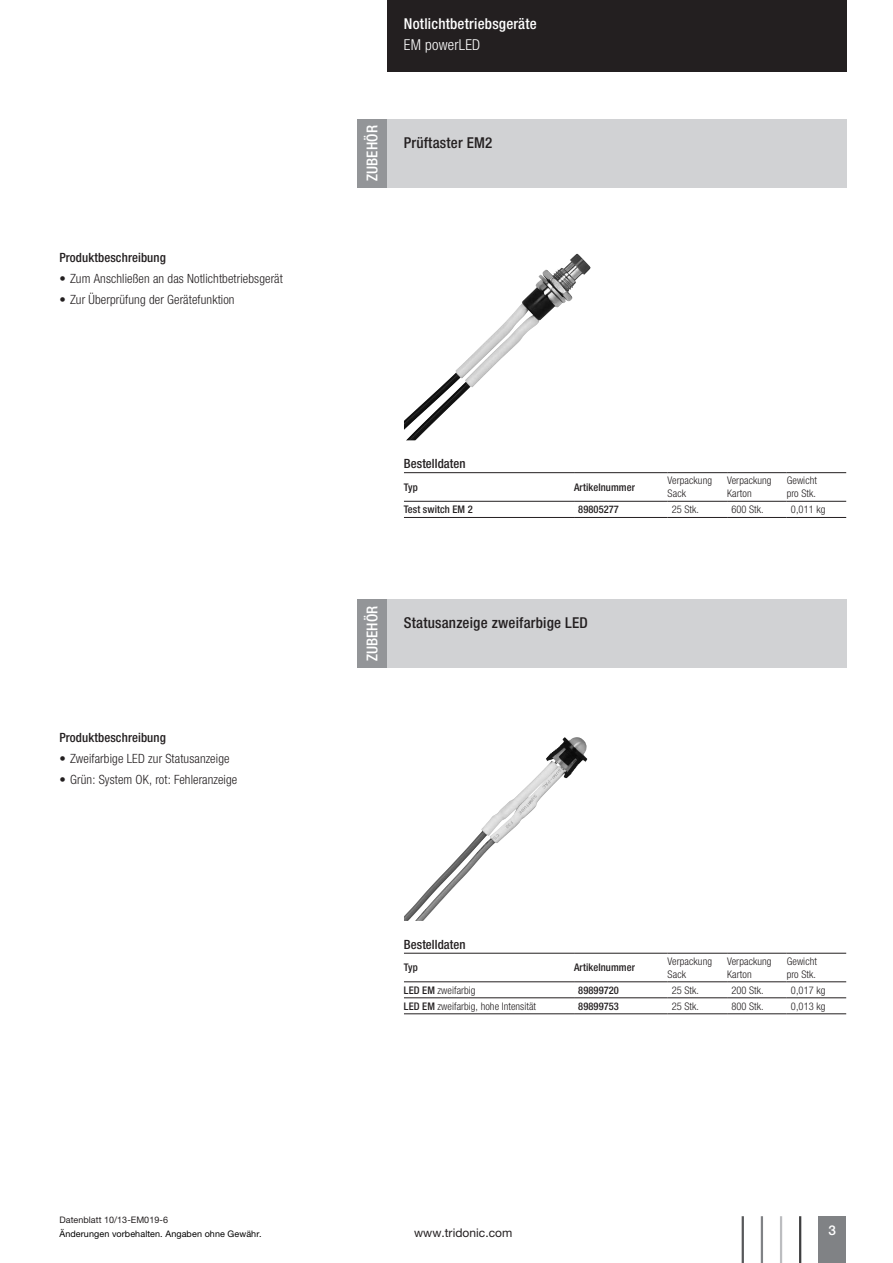
<style>
.page{position:relative;width:893px;height:1263px;background:#fff}
.page>*{position:absolute;margin:0;border:0;box-sizing:border-box;transform-origin:0 0}
.t1{font:500 condensed 15px "Helvetica Neue LTW1 G";letter-spacing:.015em;color:#231f20}
.t2{font:500 condensed 15px "Helvetica Neue LTW1 G";letter-spacing:.015em;color:#fff}
.t3{font:300 condensed 15px "Helvetica Neue LTW1 G";letter-spacing:.015em;color:#fff}
.t4{font:500 13.5px "Helvetica Neue LTW1 G";color:#fff}
.t5{font:300 condensed 12.75px "Helvetica Neue LTW1 G";letter-spacing:.01em;color:#231f20}
.t6{font:500 condensed 12.75px "Helvetica Neue LTW1 G";letter-spacing:.01em;color:#231f20}
.t7{font:12px "Helvetica Neue LTW1 G";letter-spacing:.005em;color:#231f20}
.t8{font:300 condensed 10.5px/12.6px "Helvetica Neue LTW1 G";letter-spacing:.005em;color:#231f20}
.t9{font:500 condensed 10.5px "Helvetica Neue LTW1 G";letter-spacing:.005em;color:#231f20}
.t10{font:9px "Helvetica Neue LTW1 G";letter-spacing:.01em;color:#000}
.t11{font:9px "Helvetica Neue LTW1 G";letter-spacing:.005em;color:#231f20}
.s1{font-weight:500}
</style>
<div class="page">
<div style="left:387px;top:0;width:459px;height:72px;background:#231f20"></div>
<div style="left:819px;top:1216px;width:27px;height:47px;background:#808285"></div>
<hr style="left:799px;top:1216px;width:2px;height:47px;background:#3e3e3f">
<hr style="left:780px;top:1216px;width:2px;height:47px;background:#bcbdc0">
<hr style="left:761px;top:1216px;width:2px;height:47px;background:#808285">
<hr style="left:742px;top:1216px;width:2px;height:47px;background:#57585a">
<div style="left:387px;top:600px;width:459px;height:68px;background:#d1d2d4"></div>
<div style="left:357px;top:600px;width:30px;height:68px;background:#939598"></div>
<img style="left:404px;top:737px;width:171px;height:184px">
<svg style="left:404px;top:982px;width:442px;height:17px"></svg>
<hr style="left:668px;top:1013px;width:59px;height:1px;background:#231f20">
<hr style="left:727px;top:1013px;width:60px;height:1px;background:#231f20">
<hr style="left:787px;top:1013px;width:59px;height:1px;background:#231f20">
<hr style="left:404px;top:953px;width:170px;height:1px;background:#231f20">
<hr style="left:404px;top:981px;width:170px;height:1px;background:#231f20">
<hr style="left:574px;top:953px;width:94px;height:1px;background:#231f20">
<hr style="left:668px;top:953px;width:59px;height:1px;background:#231f20">
<hr style="left:727px;top:953px;width:60px;height:1px;background:#231f20">
<hr style="left:787px;top:953px;width:59px;height:1px;background:#231f20">
<hr style="left:574px;top:981px;width:94px;height:1px;background:#231f20">
<hr style="left:668px;top:981px;width:59px;height:1px;background:#231f20">
<hr style="left:727px;top:981px;width:60px;height:1px;background:#231f20">
<hr style="left:787px;top:981px;width:59px;height:1px;background:#231f20">
<hr style="left:404px;top:997px;width:170px;height:1px;background:#231f20">
<hr style="left:574px;top:997px;width:94px;height:1px;background:#231f20">
<hr style="left:668px;top:997px;width:59px;height:1px;background:#231f20">
<hr style="left:727px;top:997px;width:60px;height:1px;background:#231f20">
<hr style="left:787px;top:997px;width:59px;height:1px;background:#231f20">
<hr style="left:404px;top:1013px;width:170px;height:1px;background:#231f20">
<hr style="left:574px;top:1013px;width:94px;height:1px;background:#231f20">
<div style="left:387px;top:119px;width:459px;height:68px;background:#d1d2d4"></div>
<div style="left:357px;top:119px;width:30px;height:68px;background:#939598"></div>
<img style="left:404px;top:255px;width:171px;height:185px">
<hr style="left:668px;top:517px;width:59px;height:1px;background:#231f20">
<hr style="left:727px;top:517px;width:60px;height:1px;background:#231f20">
<hr style="left:787px;top:517px;width:59px;height:1px;background:#231f20">
<hr style="left:404px;top:472px;width:170px;height:1px;background:#231f20">
<hr style="left:404px;top:501px;width:170px;height:1px;background:#231f20">
<hr style="left:574px;top:472px;width:94px;height:1px;background:#231f20">
<hr style="left:668px;top:472px;width:59px;height:1px;background:#231f20">
<hr style="left:727px;top:472px;width:60px;height:1px;background:#231f20">
<hr style="left:787px;top:472px;width:59px;height:1px;background:#231f20">
<hr style="left:574px;top:501px;width:94px;height:1px;background:#231f20">
<hr style="left:668px;top:501px;width:59px;height:1px;background:#231f20">
<hr style="left:727px;top:501px;width:60px;height:1px;background:#231f20">
<hr style="left:787px;top:501px;width:59px;height:1px;background:#231f20">
<hr style="left:404px;top:517px;width:170px;height:1px;background:#231f20">
<hr style="left:574px;top:517px;width:94px;height:1px;background:#231f20">
<p class="t6" style="left:60px;top:249px;width:108px">Produktbeschreibung</p>
<p class="t5" style="left:60px;top:271px;width:225px">• Zum Anschließen an das Notlichtbetriebsgerät</p>
<p class="t5" style="left:60px;top:292px;width:177px">• Zur Überprüfung der Gerätefunktion</p>
<p class="t6" style="left:60px;top:730px;width:108px">Produktbeschreibung</p>
<p class="t5" style="left:60px;top:751px;width:172px">• Zweifarbige LED zur Statusanzeige</p>
<p class="t5" style="left:60px;top:772px;width:179px">• Grün: System OK, rot: Fehleranzeige</p>
<h1 class="t2" style="left:404px;top:14px;width:134px">Notlichtbetriebsgeräte</h1>
<h1 class="t3" style="left:404px;top:36px;width:78px">EM powerLED</h1>
<h1 class="t2" style="left:363px;top:181px;width:57px;rotate:-90deg">ZUBEHÖR</h1>
<h1 class="t1" style="left:404px;top:133px;width:90px">Prüftaster EM2</h1>
<p class="t6" style="left:404px;top:456px;width:63px">Bestelldaten</p>
<p class="t9" style="left:404px;top:481px;width:15px">Typ</p>
<p class="t9" style="left:574px;top:481px;width:63px">Artikelnummer</p>
<p class="t8" style="left:668px;top:474px;width:46px">Verpackung<br>Sack</p>
<p class="t8" style="left:727px;top:474px;width:46px">Verpackung<br>Karton</p>
<p class="t8" style="left:787px;top:474px;width:32px">Gewicht pro Stk.</p>
<p class="t9" style="left:404px;top:503px;width:70px">Test switch EM 2</p>
<p class="t9" style="left:578px;top:503px;width:42px">89805277</p>
<p class="t8" style="left:672px;top:503px;width:29px">25 Stk.</p>
<p class="t8" style="left:731px;top:503px;width:34px">600 Stk.</p>
<p class="t8" style="left:791px;top:503px;width:36px">0,011 kg</p>
<h1 class="t2" style="left:363px;top:661px;width:57px;rotate:-90deg">ZUBEHÖR</h1>
<h1 class="t1" style="left:404px;top:614px;width:185px">Statusanzeige zweifarbige LED</h1>
<p class="t6" style="left:404px;top:937px;width:63px">Bestelldaten</p>
<p class="t9" style="left:404px;top:961px;width:15px">Typ</p>
<p class="t9" style="left:574px;top:961px;width:63px">Artikelnummer</p>
<p class="t8" style="left:668px;top:955px;width:46px">Verpackung<br>Sack</p>
<p class="t8" style="left:727px;top:955px;width:46px">Verpackung<br>Karton</p>
<p class="t8" style="left:787px;top:955px;width:32px">Gewicht pro Stk.</p>
<p class="t8" style="left:404px;top:984px;width:73px"><span class="s1">LED EM</span> zweifarbig</p>
<p class="t9" style="left:578px;top:983px;width:42px">89899720</p>
<p class="t8" style="left:672px;top:984px;width:29px">25 Stk.</p>
<p class="t8" style="left:731px;top:984px;width:34px">200 Stk.</p>
<p class="t8" style="left:791px;top:984px;width:36px">0,017 kg</p>
<p class="t8" style="left:404px;top:1000px;width:134px"><span class="s1">LED EM</span> zweifarbig, hohe Intensität</p>
<p class="t9" style="left:578px;top:999px;width:42px">89899753</p>
<p class="t8" style="left:672px;top:1000px;width:29px">25 Stk.</p>
<p class="t8" style="left:731px;top:1000px;width:34px">800 Stk.</p>
<p class="t8" style="left:791px;top:1000px;width:36px">0,013 kg</p>
<p class="t11" style="left:60px;top:1214px;width:110px">Datenblatt 10/13-EM019-6</p>
<p class="t10" style="left:60px;top:1229px;width:204px">Änderungen vorbehalten. Angaben ohne Gewähr.</p>
<p class="t7" style="left:414px;top:1226px;width:100px">www.tridonic.com</p>
<p class="t4" style="left:829px;top:1222px;width:9px">3</p>
</div>
